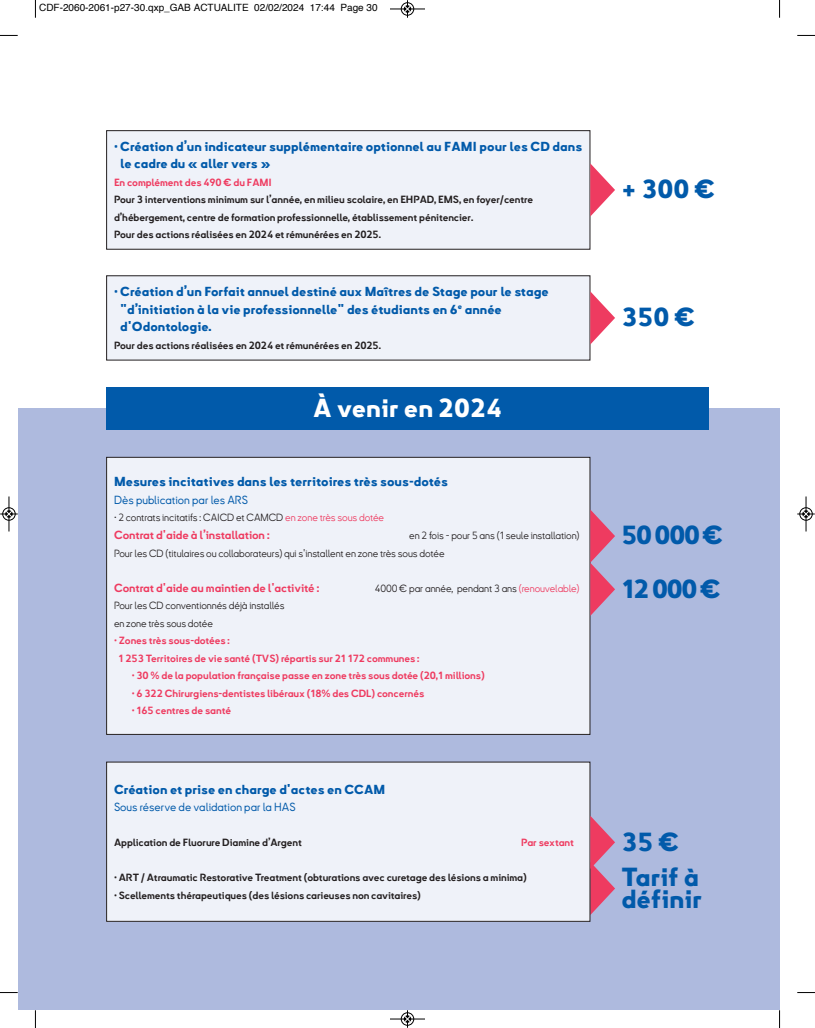
<style>
.page{position:relative;width:815px;height:1028px;background:#fff}
.page>*{position:absolute;margin:0;border:0;box-sizing:border-box;transform-origin:0 0}
.t1{font:25px/22.5px "Kreadon EB";color:#015aaa}
.t2{font:24.88px "Kreadon EB";color:#fff}
.t3{font:12.5px/17.5px "Kreadon EB";color:#015aaa}
.t4{font:11.25px "Kreadon B";letter-spacing:-.01em;color:#ee3b60}
.t5{font:11.25px "Kreadon M";color:#015aaa}
.t6{font:10px/17.5px "Kreadon B";letter-spacing:-.01em;color:#231f20}
.t7{font:10px/17.5px "Kreadon R";letter-spacing:-.01em;color:#231f20}
.t8{font:10px/17.5px "Kreadon B";letter-spacing:-.01em;color:#ee3b60}
.t9{font:10px "Helvetica";color:#000}
.s1{color:#ee3b60}
</style>
<div class="page">
<div style="left:107px;top:276px;width:483px;height:84px;background:#eff2f9"></div>
<div style="left:106px;top:275px;width:484px;height:85px;border:1px solid #231f20"></div>
<svg style="left:590px;top:291px;width:25px;height:53px"></svg>
<div style="left:18px;top:409px;width:762px;height:601px;background:#aebade"></div>
<div style="left:106px;top:387px;width:603px;height:43px;background:#015aaa"></div>
<div style="left:107px;top:457px;width:483px;height:277px;background:#eff2f9"></div>
<div style="left:106px;top:457px;width:484px;height:277px;border:1px solid #231f20"></div>
<div style="left:107px;top:762px;width:483px;height:159px;background:#eff2f9"></div>
<svg style="left:590px;top:815px;width:25px;height:100px"></svg>
<svg style="left:590px;top:509px;width:25px;height:107px"></svg>
<div style="left:107px;top:131px;width:483px;height:118px;background:#eff2f9"></div>
<div style="left:106px;top:130px;width:484px;height:119px;border:1px solid #231f20"></div>
<svg style="left:590px;top:163px;width:25px;height:53px"></svg>
<svg style="left:35px;top:0;width:1px;height:18px"></svg>
<svg style="left:0;top:35px;width:18px;height:1px"></svg>
<svg style="left:779px;top:0;width:1px;height:18px"></svg>
<svg style="left:797px;top:35px;width:18px;height:1px"></svg>
<svg style="left:35px;top:1010px;width:1px;height:18px"></svg>
<svg style="left:0;top:992px;width:18px;height:1px"></svg>
<svg style="left:779px;top:1010px;width:1px;height:18px"></svg>
<svg style="left:797px;top:992px;width:18px;height:1px"></svg>
<div style="left:401px;top:2px;width:13px;height:14px;border:1px solid #fff;border-radius:50%"></div>
<hr style="left:390px;top:9px;width:35px;height:1px;background:#000">
<div style="left:401px;top:3px;width:13px;height:12px;border:1px solid #000;border-radius:50%"></div>
<svg style="left:404px;top:0;width:7px;height:18px"></svg>
<hr style="left:390px;top:1018px;width:35px;height:1px;background:#000">
<div style="left:401px;top:1012px;width:13px;height:13px;border:1px solid #000;border-radius:50%"></div>
<svg style="left:404px;top:1010px;width:7px;height:17px"></svg>
<div style="left:2px;top:507px;width:14px;height:13px;border:1px solid #fff;border-radius:50%"></div>
<hr style="left:9px;top:496px;width:1px;height:35px;background:#000">
<div style="left:3px;top:507px;width:12px;height:13px;border:1px solid #000;border-radius:50%"></div>
<svg style="left:0;top:511px;width:18px;height:6px"></svg>
<div style="left:799px;top:507px;width:14px;height:13px;border:1px solid #fff;border-radius:50%"></div>
<hr style="left:806px;top:496px;width:1px;height:35px;background:#000">
<div style="left:800px;top:507px;width:12px;height:13px;border:1px solid #000;border-radius:50%"></div>
<svg style="left:797px;top:511px;width:18px;height:6px"></svg>
<p class="t9" style="left:39px;top:4px;width:340px">CDF-2060-2061-p27-30.qxp_GAB ACTUALITE 02/02/2024 17:44 Page 30</p>
<p class="t3" style="left:120px;top:139px;width:464px;text-indent:-6px">• Création d’un indicateur supplémentaire optionnel au FAMI pour les CD dans le cadre du « aller vers »</p>
<p class="t8" style="left:114px;top:174px;width:159px">En complément des 490 € du FAMI</p>
<p class="t6" style="left:114px;top:192px;width:421px">Pour 3 interventions minimum sur l’année, en milieu scolaire, en EHPAD, EMS, en foyer/centre d’hébergement, centre de formation professionnelle, établissement pénitencier…</p>
<p class="t6" style="left:114px;top:227px;width:269px">Pour des actions réalisées en 2024 et rémunérées en 2025.</p>
<p class="t3" style="left:120px;top:284px;width:430px;text-indent:-6px">• Création d’un Forfait annuel destiné aux Maîtres de Stage pour le stage "d’initiation à la vie professionnelle" des étudiants en 6<sup>e</sup> année d'Odontologie.</p>
<p class="t6" style="left:114px;top:337px;width:269px">Pour des actions réalisées en 2024 et rémunérées en 2025.</p>
<p class="t2" style="left:313px;top:399px;width:190px">À venir en 2024</p>
<p class="t3" style="left:114px;top:474px;width:335px">Mesures incitatives dans les territoires très sous-dotés</p>
<p class="t5" style="left:114px;top:493px;width:136px">Dès publication par les ARS</p>
<p class="t7" style="left:114px;top:510px;width:272px">• 2 contrats incitatifs : CAICD et CAMCD <span class="s1">en zone très sous dotée</span></p>
<p class="t4" style="left:114px;top:531px;width:157px">Contrat d'aide à l’installation :</p>
<p class="t7" style="left:409px;top:528px;width:172px">en 2 fois - pour 5 ans (1 seule installation)</p>
<p class="t7" style="left:114px;top:545px;width:332px">Pour les CD (titulaires ou collaborateurs) qui s'installent en zone très sous dotée</p>
<p class="t4" style="left:114px;top:583px;width:207px">Contrat d'aide au maintien de l'activité :</p>
<p class="t7" style="left:375px;top:580px;width:206px">4000 € par année, pendant 3 ans <span class="s1">(renouvelable)</span></p>
<p class="t7" style="left:114px;top:598px;width:172px">Pour les CD conventionnés déjà installés en zone très sous dotée</p>
<p class="t8" style="left:119px;top:633px;width:302px;text-indent:-5px">• Zones très sous-dotées :<br>1 253 Territoires de vie santé (TVS) répartis sur 21 172 communes :</p>
<p class="t8" style="left:132px;top:668px;width:355px">• 30 % de la population française passe en zone très sous dotée (20,1 millions)</p>
<p class="t8" style="left:132px;top:685px;width:294px">• 6 322 Chirurgiens-dentistes libéraux (18% des CDL) concernés</p>
<p class="t8" style="left:132px;top:703px;width:101px">• 165 centres de santé</p>
<p class="t1" style="left:621px;top:181px;width:95px">+ 300 €</p>
<p class="t1" style="left:621px;top:309px;width:75px">350 €</p>
<p class="t1" style="left:621px;top:527px;width:104px">50 000 €</p>
<p class="t1" style="left:621px;top:580px;width:101px">12 000 €</p>
<p class="t3" style="left:114px;top:781px;width:273px">Création et prise en charge d'actes en CCAM</p>
<p class="t5" style="left:114px;top:800px;width:183px">Sous réserve de validation par la HAS</p>
<p class="t6" style="left:114px;top:835px;width:189px">Application de Fluorure Diamine d’Argent</p>
<p class="t6" style="left:114px;top:870px;width:414px">• ART / Atraumatic Restorative Treatment (obturations avec curetage des lésions a minima)</p>
<p class="t6" style="left:114px;top:887px;width:308px">• Scellements thérapeutiques (des lésions carieuses non cavitaires)</p>
<p class="t8" style="left:521px;top:834px;width:54px">Par sextant</p>
<p class="t1" style="left:621px;top:833px;width:59px">35 €</p>
<p class="t1" style="left:621px;top:868px;width:82px">Tarif à définir</p>
</div>
